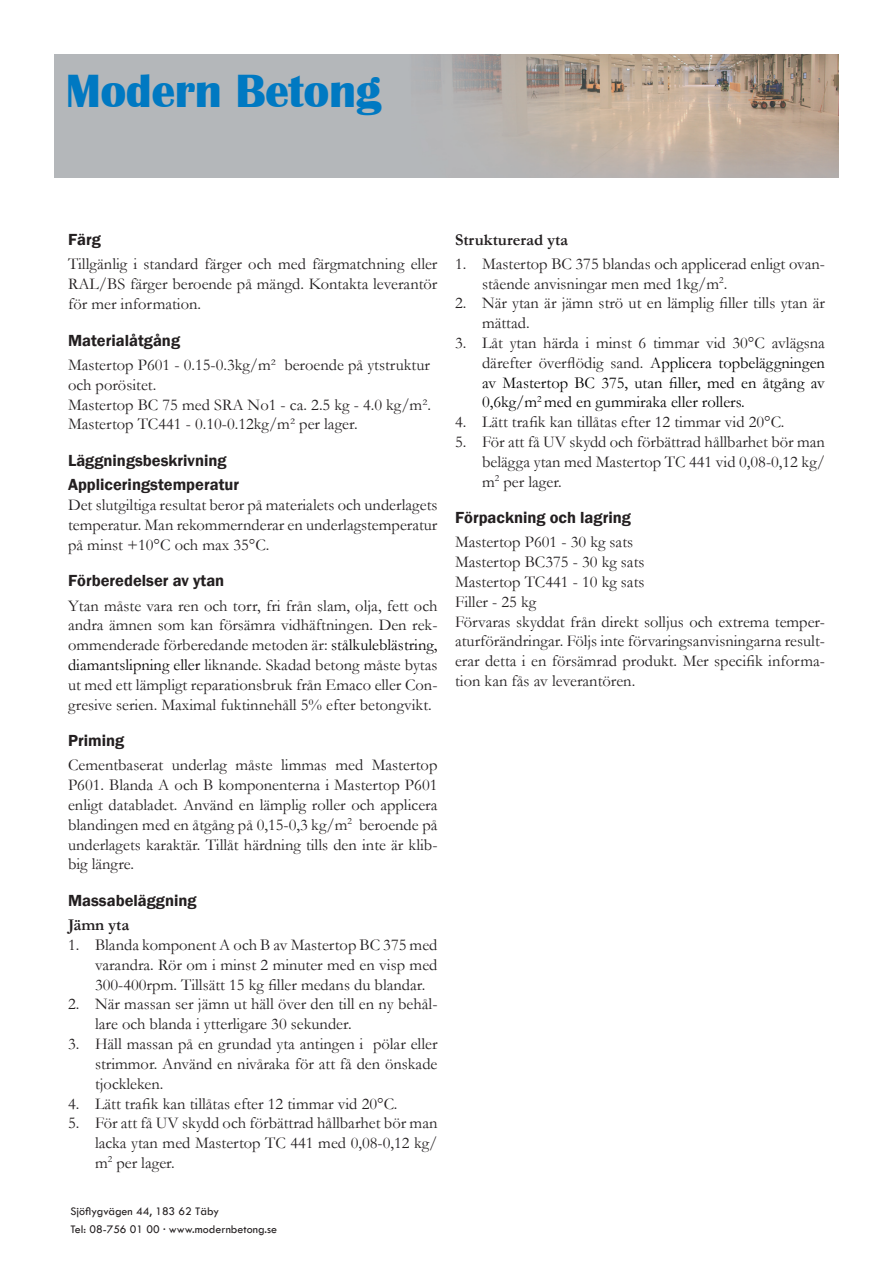
<style>
.page{position:relative;width:893px;height:1263px;background:#fff}
.page>*{position:absolute;margin:0;border:0;box-sizing:border-box;transform-origin:0 0}
.t1{font:700 48px "Britannic";letter-spacing:-.01em;color:#0079c2}
.t2{font:16.5px/19.8px "Garamond";color:#231f20;text-align:justify}
.t3{font:16.5px/19.8px "Garamond";color:#000;text-align:justify}
.t4{font:600 16.5px "Franklin Gothic";color:#231f20}
.t5{font:700 16.5px "Garamond";color:#231f20}
.t6{font:12px "Tw Cen";color:#231f20}
.s1{color:#040000}
.s2{color:#231f20}
</style>
<div class="page">
<img style="left:54px;top:55px;width:785px;height:122px">
<p class="t1" style="left:66px;top:64px;width:317px">Modern Betong</p>
<p class="t4" style="left:68px;top:230px;width:34px">Färg</p>
<p class="t2" style="left:68px;top:254px;width:371px">Tillgänlig i standard färger och med färgmatchning eller RAL/BS färger beroende på mängd. Kontakta leverantör för mer information.</p>
<p class="t4" style="left:68px;top:330px;width:114px">Materialåtgång</p>
<p class="t2" style="left:68px;top:354px;width:363px">Mastertop P601 - 0.15-0.3kg/m² beroende på ytstruktur och porösitet.</p>
<p class="t2" style="left:68px;top:394px;width:365px">Mastertop BC 75 med SRA No1 - ca. 2.5 kg - 4.0 kg/m².</p>
<p class="t2" style="left:68px;top:414px;width:291px">Mastertop TC441 - 0.10-0.12kg/m² per lager.</p>
<p class="t4" style="left:68px;top:450px;width:160px">Läggningsbeskrivning</p>
<p class="t4" style="left:68px;top:475px;width:173px">Appliceringstemperatur</p>
<p class="t2" style="left:68px;top:494px;width:371px">Det slutgiltiga resultat beror på materialets och underlagets temperatur. Man rekommernderar en underlagstemperatur på minst +10°C och max 35°C.</p>
<p class="t4" style="left:68px;top:571px;width:158px">Förberedelser av ytan</p>
<p class="t2" style="left:68px;top:595px;width:371px">Ytan måste vara ren och torr, fri från slam, olja, fett och andra ämnen som kan försämra vidhäftningen. Den rek&shy;ommenderade förberedande metoden är: <span class="s1">stålkuleblästring, diamantslipning eller</span> liknande. Skadad betong måste bytas ut med ett lämpligt reparationsbruk från Emaco eller Con&shy;gresive serien. Maximal fuktinnehåll 5% efter betongvikt.</p>
<p class="t4" style="left:68px;top:731px;width:58px">Priming</p>
<p class="t2" style="left:68px;top:755px;width:371px">Cementbaserat underlag måste limmas med Mastertop P601. Blanda A och B komponenterna i Mastertop P601 enligt databladet. Använd en lämplig roller och applicera blandingen med en åtgång på 0,15-0,3 kg/m<sup>2</sup> beroende på underlagets karaktär. Tillåt härdning tills den inte är klib&shy;big längre.</p>
<p class="t4" style="left:68px;top:890px;width:130px">Massabeläggning</p>
<p class="t5" style="left:68px;top:914px;width:63px">Jämn yta</p>
<p class="t2" style="left:95px;top:934px;width:344px">Blanda komponent A och B av Mastertop BC 375 med varandra. Rör om i minst 2 minuter med en visp med 300-400rpm. Tillsätt 15 kg filler medans du blandar.</p>
<p class="t2" style="left:95px;top:994px;width:344px">När massan ser jämn ut häll över den till en ny behål&shy;lare och blanda i ytterligare 30 sekunder.</p>
<p class="t2" style="left:95px;top:1033px;width:344px">Häll massan på en grundad yta antingen i pölar eller strimmor. Använd en nivåraka för att få den önskade tjockleken.</p>
<p class="t2" style="left:95px;top:1093px;width:304px">Lätt trafik kan tillåtas efter 12 timmar vid 20°C.</p>
<p class="t2" style="left:95px;top:1113px;width:344px">För att få UV skydd och förbättrad hållbarhet bör man lacka ytan med Mastertop TC 441 med 0,08-0,12 kg/ m<sup>2</sup> per lager.</p>
<p class="t2" style="left:68px;top:934px;width:13px">1.</p>
<p class="t2" style="left:68px;top:994px;width:13px">2.</p>
<p class="t2" style="left:68px;top:1033px;width:13px">3.</p>
<p class="t2" style="left:68px;top:1093px;width:13px">4.<br>5.</p>
<p class="t6" style="left:71px;top:1204px;width:150px">Sjöflygvägen 44, 183 62 Täby</p>
<p class="t6" style="left:71px;top:1222px;width:208px">Tel: 08-756 01 00 · www.modernbetong.se</p>
<p class="t5" style="left:455px;top:228px;width:115px">Strukturerad yta</p>
<p class="t2" style="left:482px;top:253px;width:344px">Mastertop BC 375 blandas och applicerad enligt ovan&shy;stående anvisningar men med 1kg/m<sup>2</sup>.</p>
<p class="t2" style="left:482px;top:293px;width:344px">När ytan är jämn strö ut en lämplig filler tills ytan är mättad.</p>
<p class="t3" style="left:482px;top:332px;width:344px"><span class="s2">Låt ytan härda i minst 6 timmar vid 30°C avlägsna därefter överflödig sand.</span> Applicera topbeläggningen av Mastertop BC 375, utan filler, med en åtgång av 0,6kg/m<sup>2</sup> med en gummiraka eller rollers.</p>
<p class="t2" style="left:482px;top:412px;width:304px">Lätt trafik kan tillåtas efter 12 timmar vid 20°C.</p>
<p class="t2" style="left:482px;top:431px;width:344px">För att få UV skydd och förbättrad hållbarhet bör man belägga ytan med Mastertop TC 441 vid 0,08-0,12 kg/ m<sup>2</sup> per lager.</p>
<p class="t4" style="left:455px;top:508px;width:177px">Förpackning och lagring</p>
<p class="t2" style="left:455px;top:532px;width:180px">Mastertop P601 - 30 kg sats</p>
<p class="t2" style="left:455px;top:552px;width:191px">Mastertop BC375 - 30 kg sats</p>
<p class="t2" style="left:455px;top:571px;width:191px">Mastertop TC441 - 10 kg sats</p>
<p class="t2" style="left:455px;top:591px;width:83px">Filler - 25 kg</p>
<p class="t2" style="left:455px;top:611px;width:371px">Förvaras skyddat från direkt solljus och extrema temper&shy;aturförändringar. Följs inte förvaringsanvisningarna result&shy;erar detta i en försämrad produkt. Mer specifik informa&shy;tion kan fås av leverantören.</p>
<p class="t2" style="left:455px;top:253px;width:13px">1.</p>
<p class="t2" style="left:455px;top:293px;width:13px">2.</p>
<p class="t2" style="left:455px;top:332px;width:13px">3.</p>
<p class="t2" style="left:455px;top:412px;width:13px">4.<br>5.</p>
</div>
